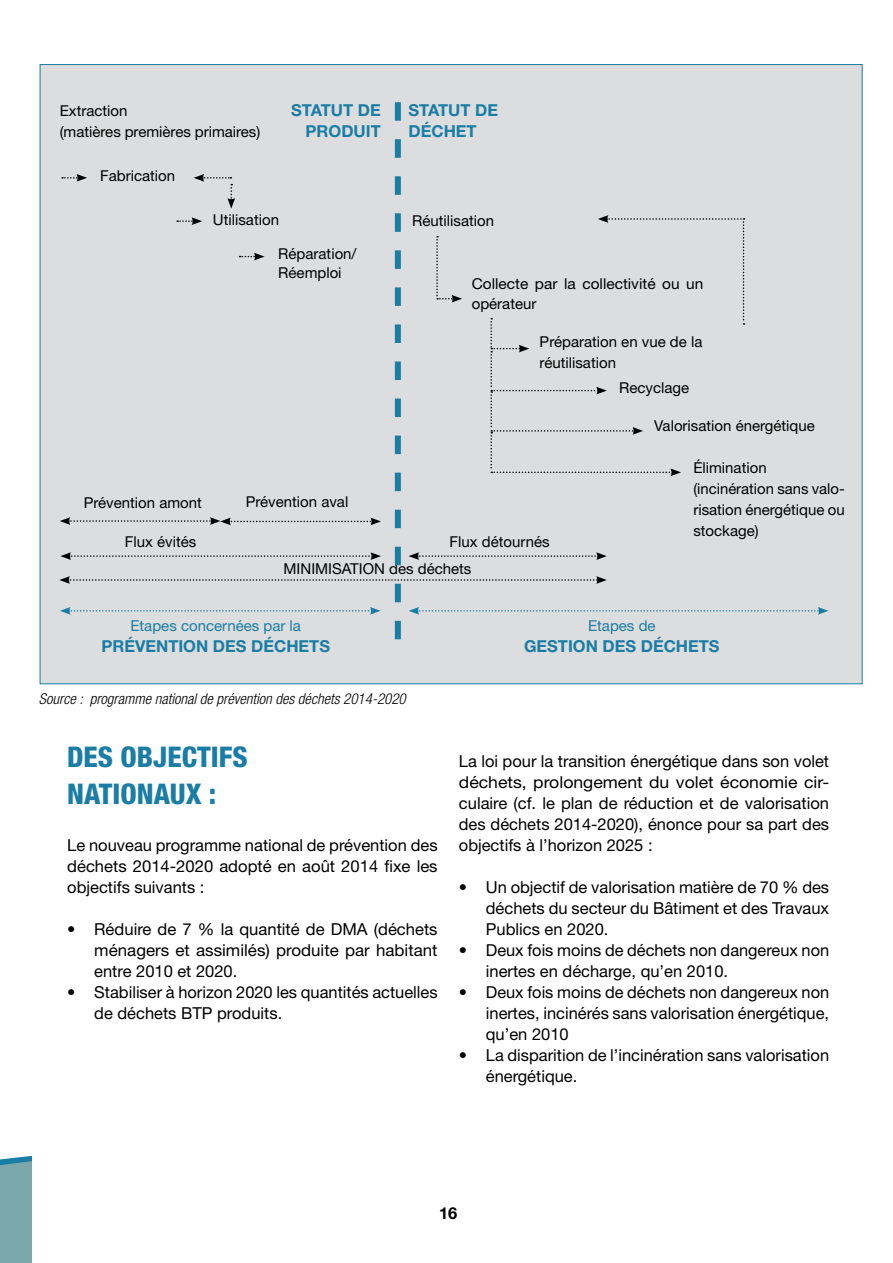
<style>
.page{position:relative;width:893px;height:1263px;background:#fff}
.page>*{position:absolute;margin:0;border:0;box-sizing:border-box;transform-origin:0 0}
.t1{font:800 condensed 28.5px/36.8px "Helvetica Neue LT Std";color:#1a7da5}
.t2{font:16.5px/21px "Helvetica Neue LT Std";color:#000;text-align:justify}
.t3{font:700 16.5px/21px "Helvetica Neue LT Std";color:#1a7da5;text-align:right}
.t4{font:700 16.5px "Helvetica Neue LT Std";color:#000}
.t5{font:15px/21px "Helvetica Neue LT Std";color:#000}
.t6{font:italic 300 condensed 15px "Helvetica Neue LT Std";color:#000}
.t7{font:15px "Helvetica Neue LT Std";color:#1a7da5}
</style>
<div class="page">
<svg style="left:0;top:1156px;width:32px;height:107px;background:#78a7ab"></svg>
<div style="left:40px;top:64px;width:822px;height:620px;background:#dcddde"></div>
<svg style="left:59px;top:102px;width:769px;height:537px"></svg>
<p class="t5" style="left:60px;top:100px;width:202px">Extraction<br>(matières premières primaires)</p>
<p class="t5" style="left:100px;top:165px;width:76px">Fabrication</p>
<p class="t5" style="left:213px;top:209px;width:68px">Utilisation</p>
<p class="t3" style="left:291px;top:100px;width:91px">STATUT DE<br>PRODUIT</p>
<p class="t3" style="left:409px;top:100px;width:91px;text-align:left">STATUT DE<br>DÉCHET</p>
<p class="t5" style="left:412px;top:210px;width:83px">Réutilisation</p>
<p class="t5" style="left:278px;top:243px;width:80px;line-height:19.5px">Réparation/<br>Réemploi</p>
<p class="t5" style="left:472px;top:274px;width:233px;line-height:19.5px">Collecte par la collectivité ou un opérateur</p>
<p class="t5" style="left:540px;top:331px;width:164px">Préparation en vue de la réutilisation</p>
<p class="t5" style="left:619px;top:377px;width:71px">Recyclage</p>
<p class="t5" style="left:654px;top:415px;width:162px">Valorisation énergétique</p>
<p class="t5" style="left:84px;top:491px;width:120px">Prévention amont</p>
<p class="t5" style="left:246px;top:491px;width:104px">Prévention aval</p>
<p class="t5" style="left:125px;top:531px;width:73px">Flux évités</p>
<p class="t5" style="left:284px;top:527px;width:268px;line-height:27.6px;text-indent:166px">Flux détournés<br>MINIMISATION des déchets</p>
<p class="t5" style="left:693px;top:457px;width:153px">Élimination (incinération sans valo&shy;risation énergétique ou stockage)</p>
<p class="t7" style="left:130px;top:616px;width:172px">Etapes concernées par la</p>
<p class="t3" style="left:101px;top:635px;width:230px">PRÉVENTION DES DÉCHETS</p>
<p class="t6" style="left:39px;top:690px;width:368px">Source : programme national de prévention des déchets 2014-2020</p>
<h1 class="t1" style="left:67px;top:738px;width:182px">DES OBJECTIFS<br>NATIONAUX :</h1>
<p class="t2" style="left:67px;top:835px;width:372px">Le nouveau programme national de prévention des déchets 2014-2020 adopté en août 2014 fixe les objectifs suivants :</p>
<p class="t2" style="left:94px;top:919px;width:345px;text-indent:-27px">• Réduire de 7 % la quantité de DMA (déchets ménagers et assimilés) produite par habitant entre 2010 et 2020.</p>
<p class="t2" style="left:94px;top:982px;width:345px;text-indent:-27px">• Stabiliser à horizon 2020 les quantités actuelles de déchets BTP produits.</p>
<p class="t7" style="left:588px;top:616px;width:69px">Etapes de</p>
<p class="t3" style="left:524px;top:635px;width:197px">GESTION DES DÉCHETS</p>
<p class="t2" style="left:459px;top:751px;width:372px">La loi pour la transition énergétique dans son volet déchets, prolongement du volet économie cir&shy;culaire (cf. le plan de réduction et de valorisation des déchets 2014-2020), énonce pour sa part des objectifs à l’horizon 2025 :</p>
<p class="t2" style="left:486px;top:877px;width:345px;text-indent:-27px">• Un objectif de valorisation matière de 70 % des déchets du secteur du Bâtiment et des Travaux Publics en 2020.</p>
<p class="t2" style="left:486px;top:940px;width:345px;text-indent:-27px">• Deux fois moins de déchets non dangereux non inertes en décharge, qu’en 2010.</p>
<p class="t2" style="left:486px;top:982px;width:345px;text-indent:-27px">• Deux fois moins de déchets non dangereux non inertes, incinérés sans valorisation énergétique, qu’en 2010</p>
<p class="t2" style="left:486px;top:1045px;width:345px;text-indent:-27px">• La disparition de l’incinération sans valorisation énergétique.</p>
<p class="t4" style="left:439px;top:1203px;width:20px">16</p>
</div>
